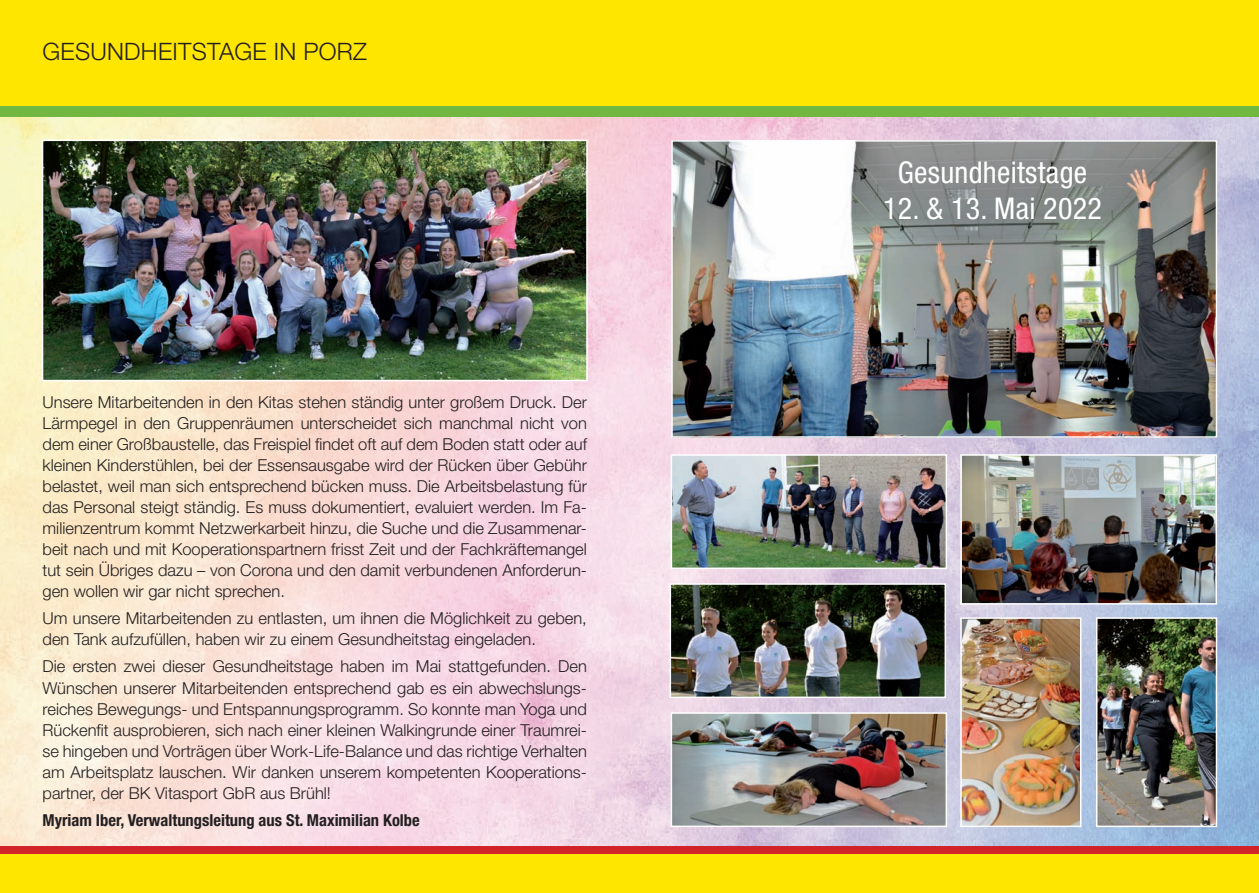
<style>
.page{position:relative;width:1259px;height:893px;background:#fff}
.page>*{position:absolute;margin:0;border:0;box-sizing:border-box;transform-origin:0 0}
.t1{font:condensed 30px "Helvetica Neue LT Std";letter-spacing:.01em;color:#fff}
.t2{font:300 24px "Helvetica Neue LT Std";letter-spacing:.01em;color:#231f20}
.t3{font:300 16.5px/21px "Helvetica Neue LT Std";color:#231f20;text-align:justify}
.t4{font:700 condensed 16.5px "Helvetica Neue LT Std";color:#231f20}
</style>
<div class="page">
<img style="left:0;top:116px;width:1259px;height:731px">
<div style="left:0;top:0;width:1259px;height:111px;background:#ffe601"></div>
<div style="left:0;top:106px;width:1259px;height:10px;background:#73b743"></div>
<div style="left:0;top:850px;width:1259px;height:43px;background:#ffe601"></div>
<div style="left:0;top:847px;width:1259px;height:7px;background:#d1232a"></div>
<img style="left:45px;top:143px;width:540px;height:235px">
<div style="left:42px;top:140px;width:546px;height:241px;border:2px solid #fff"></div>
<img style="left:674px;top:143px;width:540px;height:292px">
<div style="left:671px;top:140px;width:546px;height:298px;border:2px solid #fff"></div>
<img style="left:963px;top:457px;width:251px;height:145px">
<div style="left:960px;top:454px;width:257px;height:151px;border:2px solid #fff"></div>
<img style="left:963px;top:620px;width:115px;height:204px">
<div style="left:960px;top:617px;width:121px;height:210px;border:2px solid #fff"></div>
<img style="left:1099px;top:620px;width:115px;height:204px">
<div style="left:1096px;top:617px;width:121px;height:210px;border:2px solid #fff"></div>
<img style="left:673px;top:457px;width:271px;height:109px">
<div style="left:670px;top:454px;width:277px;height:115px;border:2px solid #fff"></div>
<img style="left:673px;top:715px;width:271px;height:109px">
<div style="left:670px;top:712px;width:277px;height:115px;border:2px solid #fff"></div>
<img style="left:672px;top:586px;width:271px;height:109px">
<div style="left:669px;top:583px;width:277px;height:115px;border:2px solid #fff"></div>
<h2 class="t2" style="left:43px;top:36px;width:326px">GESUNDHEITSTAGE IN PORZ</h2>
<p class="t3" style="left:43px;top:391px;width:546px">Unsere Mitarbeitenden in den Kitas stehen ständig unter großem Druck. Der Lärmpegel in den Gruppenräumen unterscheidet sich manchmal nicht von dem einer Großbaustelle, das Freispiel findet oft auf dem Boden statt oder auf kleinen Kinderstühlen, bei der Essensausgabe wird der Rücken über Gebühr belastet, weil man sich entsprechend bücken muss. Die Arbeitsbelastung für das Personal steigt ständig. Es muss dokumentiert, evaluiert werden. Im Fa&shy;milienzentrum kommt Netzwerkarbeit hinzu, die Suche und die Zusammenar&shy;beit nach und mit Kooperationspartnern frisst Zeit und der Fachkräftemangel tut sein Übriges dazu – von Corona und den damit verbundenen Anforderun&shy;gen wollen wir gar nicht sprechen.</p>
<p class="t3" style="left:43px;top:607px;width:546px">Um unsere Mitarbeitenden zu entlasten, um ihnen die Möglichkeit zu geben, den Tank aufzufüllen, haben wir zu einem Gesundheitstag eingeladen.</p>
<p class="t3" style="left:43px;top:656px;width:546px">Die ersten zwei dieser Gesundheitstage haben im Mai stattgefunden. Den Wünschen unserer Mitarbeitenden entsprechend gab es ein abwechslungs&shy;reiches Bewegungs- und Entspannungsprogramm. So konnte man Yoga und Rückenfit ausprobieren, sich nach einer kleinen Walkingrunde einer Traumrei&shy;se hingeben und Vorträgen über Work-Life-Balance und das richtige Verhalten am Arbeitsplatz lauschen. Wir danken unserem kompetenten Kooperations&shy;partner, der BK Vitasport GbR aus Brühl!</p>
<p class="t4" style="left:43px;top:810px;width:379px">Myriam Iber, Verwaltungsleitung aus St. Maximilian Kolbe</p>
<h1 class="t1" style="left:897px;top:155px;width:191px">Gesundheitstage</h1>
<h1 class="t1" style="left:883px;top:191px;width:220px">12. &amp; 13. Mai 2022</h1>
</div>
